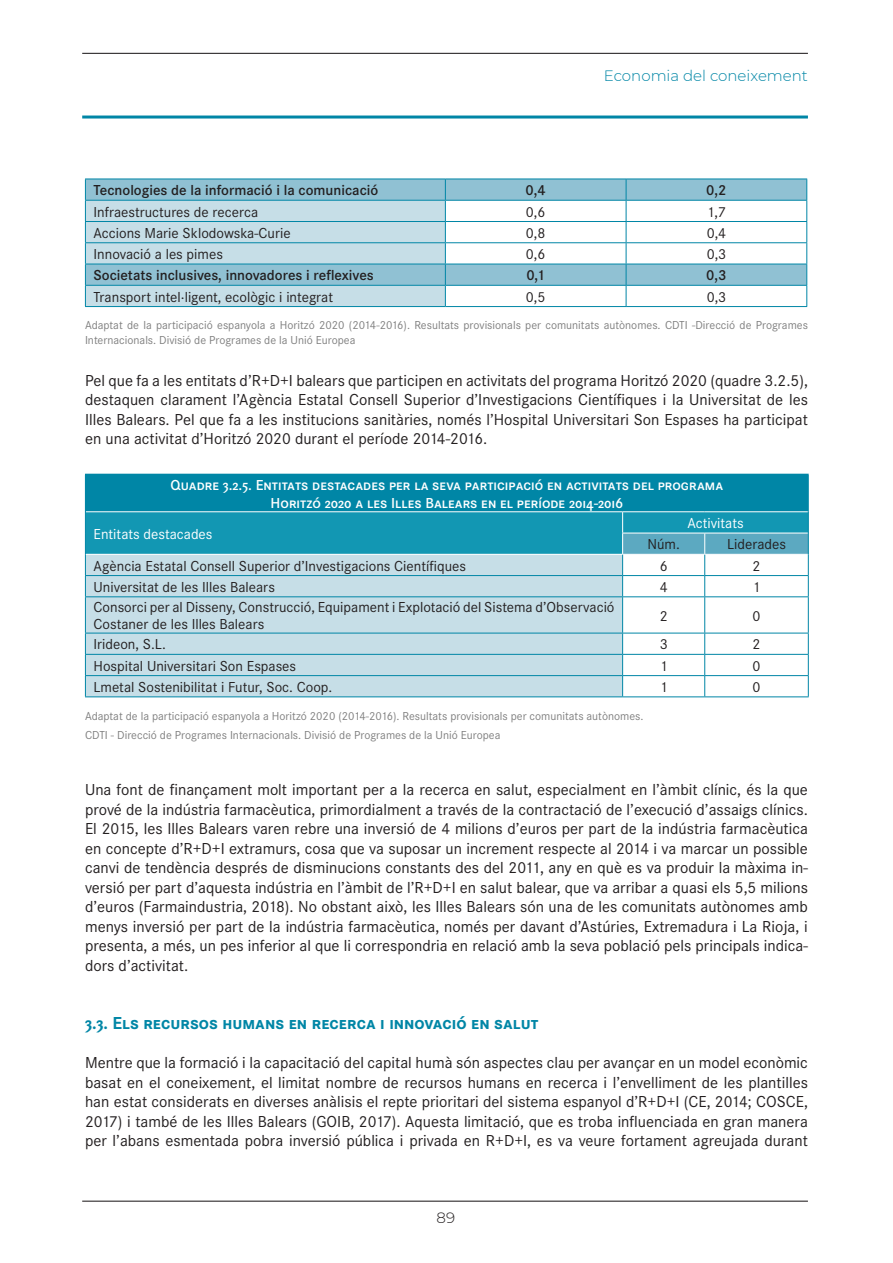
<style>
.page{position:relative;width:893px;height:1263px;background:#fff}
.page>*{position:absolute;margin:0;border:0;box-sizing:border-box;transform-origin:0 0}
.t1{font:700 18px "Corporate SSC";color:#0086a6}
.t2{font:16.5px/19.5px "Corporate S";color:#231f20;text-align:justify}
.t3{font:15px/16.5px "Corporate S";color:#231f20}
.t4{font:600 15px/18px "Corporate SSC";color:#fff;text-align:center}
.t5{font:600 15px "Corporate S";color:#231f20}
.t6{font:15px "Corporate S";color:#fff}
.t7{font:300 15px "Montserrat";color:#0086a6}
.t8{font:300 15px "Montserrat";color:#231f20}
.t9{font:12px/15px "Corporate S";color:#808080}
</style>
<div class="page">
<hr style="left:82px;top:53px;width:726px;height:1px;background:#231f20">
<hr style="left:82px;top:1200px;width:726px;height:2px;background:#231f20">
<hr style="left:82px;top:116px;width:726px;height:3px;background:#0086a6">
<svg style="left:446px;top:180px;width:360px;height:105px"></svg>
<hr style="left:445px;top:179px;width:181px;height:1px;background:#0086a6">
<hr style="left:626px;top:179px;width:181px;height:1px;background:#0086a6">
<hr style="left:445px;top:200px;width:181px;height:1px;background:#0086a6">
<hr style="left:626px;top:200px;width:181px;height:1px;background:#0086a6">
<hr style="left:445px;top:221px;width:181px;height:1px;background:#0086a6">
<hr style="left:626px;top:221px;width:181px;height:1px;background:#0086a6">
<hr style="left:445px;top:242px;width:181px;height:1px;background:#0086a6">
<hr style="left:626px;top:242px;width:181px;height:1px;background:#0086a6">
<hr style="left:445px;top:264px;width:181px;height:1px;background:#0086a6">
<hr style="left:626px;top:264px;width:181px;height:1px;background:#0086a6">
<hr style="left:445px;top:285px;width:181px;height:1px;background:#0086a6">
<hr style="left:626px;top:285px;width:181px;height:1px;background:#0086a6">
<hr style="left:445px;top:306px;width:181px;height:1px;background:#0086a6">
<hr style="left:626px;top:306px;width:181px;height:1px;background:#0086a6">
<svg style="left:626px;top:179px;width:1px;height:127px"></svg>
<svg style="left:806px;top:179px;width:1px;height:127px"></svg>
<svg style="left:85px;top:179px;width:361px;height:128px;background:#a9cfdd"></svg>
<div style="left:85px;top:474px;width:723px;height:38px;background:#0086a6"></div>
<div style="left:86px;top:597px;width:536px;height:99px;background:#c6dee7"></div>
<hr style="left:85px;top:596px;width:538px;height:1px;background:#0086a6">
<hr style="left:623px;top:596px;width:82px;height:1px;background:#0086a6">
<hr style="left:705px;top:596px;width:104px;height:1px;background:#0086a6">
<hr style="left:85px;top:633px;width:538px;height:1px;background:#0086a6">
<hr style="left:623px;top:633px;width:82px;height:1px;background:#0086a6">
<hr style="left:705px;top:633px;width:104px;height:1px;background:#0086a6">
<hr style="left:85px;top:654px;width:538px;height:1px;background:#0086a6">
<hr style="left:623px;top:654px;width:82px;height:1px;background:#0086a6">
<hr style="left:705px;top:654px;width:104px;height:1px;background:#0086a6">
<hr style="left:85px;top:675px;width:538px;height:1px;background:#0086a6">
<hr style="left:623px;top:675px;width:82px;height:1px;background:#0086a6">
<hr style="left:705px;top:675px;width:104px;height:1px;background:#0086a6">
<hr style="left:85px;top:696px;width:538px;height:1px;background:#0086a6">
<hr style="left:623px;top:696px;width:82px;height:1px;background:#0086a6">
<hr style="left:705px;top:696px;width:104px;height:1px;background:#0086a6">
<hr style="left:86px;top:511px;width:537px;height:1px;background:#fff">
<hr style="left:623px;top:511px;width:82px;height:1px;background:#fff">
<hr style="left:705px;top:511px;width:103px;height:1px;background:#fff">
<hr style="left:704px;top:597px;width:1px;height:36px;background:#0086a6">
<svg style="left:704px;top:633px;width:1px;height:63px"></svg>
<hr style="left:705px;top:474px;width:104px;height:1px;background:#0086a6">
<hr style="left:808px;top:475px;width:1px;height:37px;background:#0086a6">
<hr style="left:85px;top:597px;width:1px;height:36px;background:#0086a6">
<hr style="left:808px;top:597px;width:1px;height:36px;background:#0086a6">
<svg style="left:85px;top:633px;width:1px;height:63px"></svg>
<svg style="left:808px;top:633px;width:1px;height:63px"></svg>
<svg style="left:85px;top:512px;width:724px;height:84px;background:#77bfd0"></svg>
<hr style="left:622px;top:597px;width:1px;height:36px;background:#0086a6">
<svg style="left:622px;top:633px;width:1px;height:63px"></svg>
<p class="t7" style="left:604px;top:66px;width:206px">Economia del coneixement</p>
<p class="t5" style="left:94px;top:182px;width:286px">Tecnologies de la informació i la comunicació</p>
<p class="t5" style="left:526px;top:182px;width:22px">0,4</p>
<p class="t5" style="left:706px;top:182px;width:22px">0,2</p>
<p class="t3" style="left:94px;top:203px;width:166px">Infraestructures de recerca</p>
<p class="t3" style="left:526px;top:203px;width:21px">0,6</p>
<p class="t3" style="left:707px;top:203px;width:21px">1,7</p>
<p class="t3" style="left:94px;top:225px;width:199px">Accions Marie Sklodowska-Curie</p>
<p class="t3" style="left:526px;top:225px;width:21px">0,8</p>
<p class="t3" style="left:707px;top:225px;width:21px">0,4</p>
<p class="t3" style="left:94px;top:246px;width:131px">Innovació a les pimes</p>
<p class="t3" style="left:526px;top:246px;width:21px">0,6</p>
<p class="t3" style="left:707px;top:246px;width:21px">0,3</p>
<p class="t5" style="left:94px;top:267px;width:282px">Societats inclusives, innovadores i reflexives</p>
<p class="t5" style="left:526px;top:267px;width:20px">0,1</p>
<p class="t5" style="left:706px;top:267px;width:22px">0,3</p>
<p class="t3" style="left:94px;top:288px;width:241px">Transport intel·ligent, ecològic i integrat</p>
<p class="t3" style="left:526px;top:288px;width:21px">0,5</p>
<p class="t3" style="left:707px;top:288px;width:21px">0,3</p>
<p class="t9" style="left:85px;top:318px;width:724px">Adaptat de la participació espanyola a Horitzó 2020 (2014-2016). Resultats provisionals per comunitats autònomes. CDTI -Direcció de Programes<br>Internacionals. Divisió de Programes de la Unió Europea</p>
<p class="t2" style="left:85px;top:370px;width:724px">Pel que fa a les entitats d’R+D+I balears que participen en activitats del programa Horitzó 2020 (quadre 3.2.5), destaquen clarament l’Agència Estatal Consell Superior d’Investigacions Científiques i la Universitat de les Illes Balears. Pel que fa a les institucions sanitàries, només l’Hospital Universitari Son Espases ha participat en una activitat d’Horitzó 2020 durant el període 2014-2016.</p>
<p class="t4" style="left:171px;top:476px;width:554px">Quadre 3.2.5. Entitats destacades per la seva participació en activitats del programa<br>Horitzó 2020 a les Illes Balears en el període 2014-2016</p>
<p class="t6" style="left:94px;top:525px;width:120px">Entitats destacades</p>
<p class="t6" style="left:687px;top:514px;width:58px">Activitats</p>
<p class="t3" style="left:647px;top:536px;width:34px">Núm.</p>
<p class="t3" style="left:727px;top:536px;width:60px">Liderades</p>
<p class="t3" style="left:94px;top:557px;width:374px">Agència Estatal Consell Superior d’Investigacions Científiques</p>
<p class="t3" style="left:660px;top:557px;width:9px">6</p>
<p class="t3" style="left:752px;top:557px;width:9px">2</p>
<p class="t3" style="left:94px;top:579px;width:183px">Universitat de les Illes Balears</p>
<p class="t3" style="left:660px;top:579px;width:9px">4</p>
<p class="t3" style="left:752px;top:579px;width:9px">1</p>
<p class="t3" style="left:94px;top:599px;width:522px">Consorci per al Disseny, Construcció, Equipament i Explotació del Sistema d’Observació<br>Costaner de les Illes Balears</p>
<p class="t3" style="left:660px;top:607px;width:9px">2</p>
<p class="t3" style="left:752px;top:607px;width:9px">0</p>
<p class="t3" style="left:94px;top:636px;width:74px">Irideon, S.L.</p>
<p class="t3" style="left:660px;top:636px;width:9px">3</p>
<p class="t3" style="left:752px;top:636px;width:9px">2</p>
<p class="t3" style="left:94px;top:657px;width:204px">Hospital Universitari Son Espases</p>
<p class="t3" style="left:660px;top:657px;width:9px">1</p>
<p class="t3" style="left:752px;top:657px;width:9px">0</p>
<p class="t3" style="left:94px;top:679px;width:240px">Lmetal Sostenibilitat i Futur, Soc. Coop.</p>
<p class="t3" style="left:660px;top:679px;width:9px">1</p>
<p class="t3" style="left:752px;top:679px;width:9px">0</p>
<p class="t9" style="left:85px;top:706px;width:560px;line-height:19.2px">Adaptat de la participació espanyola a Horitzó 2020 (2014-2016). Resultats provisionals per comunitats autònomes.<br>CDTI - Direcció de Programes Internacionals. Divisió de Programes de la Unió Europea</p>
<p class="t2" style="left:85px;top:780px;width:724px">Una font de finançament molt important per a la recerca en salut, especialment en l’àmbit clínic, és la que prové de la indústria farmacèutica, primordialment a través de la contractació de l’execució d’assaigs clínics.<br>El 2015, les Illes Balears varen rebre una inversió de 4 milions d’euros per part de la indústria farmacèutica en concepte d’R+D+I extramurs, cosa que va suposar un increment respecte al 2014 i va marcar un possible canvi de tendència després de disminucions constants des del 2011, any en què es va produir la màxima in&shy;versió per part d’aquesta indústria en l’àmbit de l’R+D+I en salut balear, que va arribar a quasi els 5,5 milions d’euros (Farmaindustria, 2018). No obstant això, les Illes Balears són una de les comunitats autònomes amb menys inversió per part de la indústria farmacèutica, només per davant d’Astúries, Extremadura i La Rioja, i presenta, a més, un pes inferior al que li correspondria en relació amb la seva població pels principals indica&shy;dors d’activitat.</p>
<p class="t1" style="left:85px;top:1013px;width:455px">3.3. Els recursos humans en recerca i innovació en salut</p>
<p class="t2" style="left:85px;top:1053px;width:724px">Mentre que la formació i la capacitació del capital humà són aspectes clau per avançar en un model econòmic basat en el coneixement, el limitat nombre de recursos humans en recerca i l’envelliment de les plantilles han estat considerats en diverses anàlisis el repte prioritari del sistema espanyol d’R+D+I (CE, 2014; COSCE, 2017) i també de les Illes Balears (GOIB, 2017). Aquesta limitació, que es troba influenciada en gran manera per l’abans esmentada pobra inversió pública i privada en R+D+I, es va veure fortament agreujada durant</p>
<p class="t8" style="left:436px;top:1208px;width:20px">89</p>
</div>
